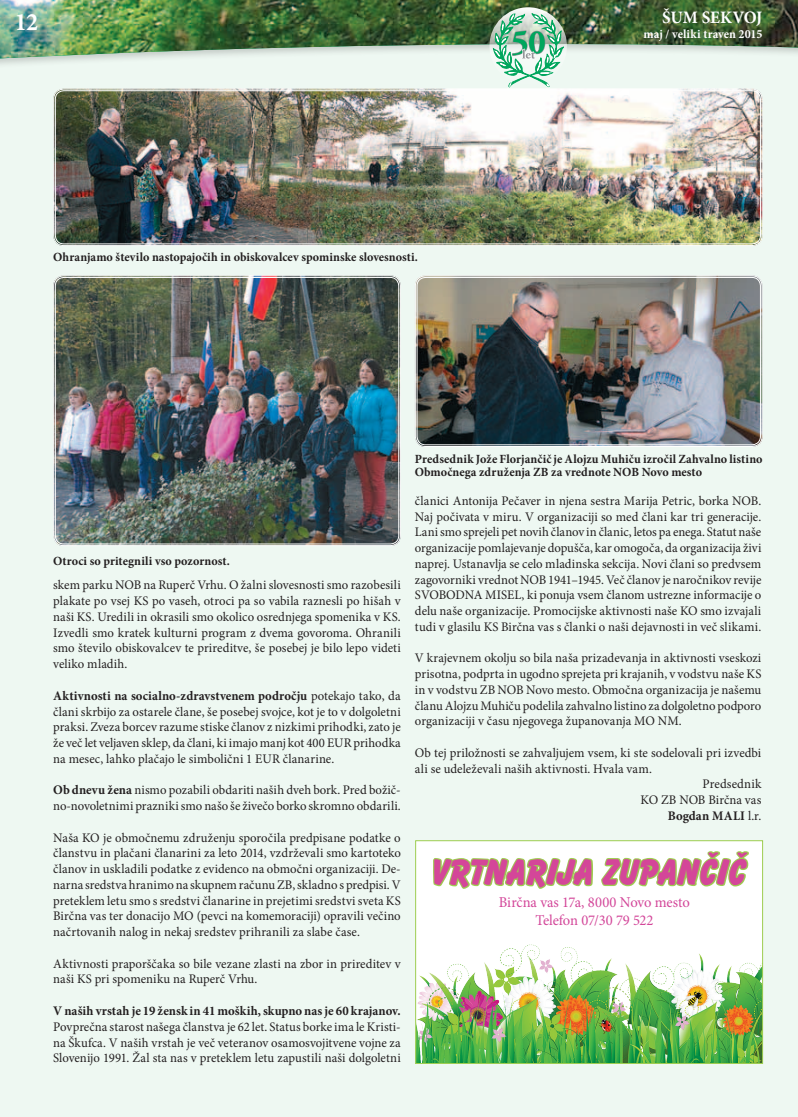
<style>
.page{position:relative;width:798px;height:1117px;background:#fff}
.page>*{position:absolute;margin:0;border:0;box-sizing:border-box;transform-origin:0 0}
.t1{font:700 38.75px "Balloon SCDEE Extr";letter-spacing:-.01em;color:#d44699}
.t2{font:700 25px "Minion Pro";color:#fff}
.t3{font:700 17.5px "Minion Pro";letter-spacing:-.01em;color:#fff}
.t4{font:15px/18px "Minion Pro";letter-spacing:-.01em;color:#d34699;text-align:center}
.t5{font:13.12px/15.8px "Minion Pro";letter-spacing:.005em;color:#231f20;text-align:justify}
.t6{font:700 13.12px "Minion Pro";letter-spacing:.005em;color:#231f20}
.t7{font:700 12.5px/13.1px "Minion Pro";letter-spacing:.005em;color:#231f20}
.t8{font:700 12.5px "Minion Pro";letter-spacing:.005em;color:#fff}
.s1{font-weight:700}
.s2{font-weight:400}
</style>
<div class="page">
<div style="left:0;top:94px;width:797px;height:1022px;background:#eef8f2"></div>
<div style="left:0;top:58px;width:797px;height:36px;background:#eef8f2"></div>
<img style="left:0;top:0;width:797px;height:58px">
<svg style="left:489px;top:7px;width:77px;height:78px"></svg>
<svg style="left:493px;top:14px;width:70px;height:73px"></svg>
<img style="left:53px;top:89px;width:709px;height:157px">
<div style="left:53px;top:89px;width:709px;height:157px;border:1px solid #fff;border-radius:10px"></div>
<div style="left:55px;top:90px;width:705px;height:154px;border:1px solid #fff;border-radius:9px"></div>
<img style="left:53px;top:275px;width:347px;height:270px">
<div style="left:53px;top:275px;width:347px;height:271px;border:1px solid #fff;border-radius:10px"></div>
<div style="left:55px;top:277px;width:344px;height:267px;border:1px solid #fff;border-radius:9px"></div>
<img style="left:415px;top:275px;width:347px;height:172px">
<div style="left:415px;top:275px;width:347px;height:172px;border:1px solid #fff;border-radius:10px"></div>
<div style="left:416px;top:277px;width:344px;height:168px;border:1px solid #fff;border-radius:9px"></div>
<div style="left:415px;top:840px;width:347px;height:223px;background:#fff"></div>
<img style="left:417px;top:962px;width:343px;height:99px">
<div style="left:415px;top:840px;width:347px;height:223px;border:1px solid #9ecd51"></div>
<svg style="left:431px;top:851px;width:318px;height:121px"></svg>
<h2 class="t2" style="left:15px;top:5px;width:25px">12</h2>
<h3 class="t3" style="left:661px;top:5px;width:102px">ŠUM SEKVOJ</h3>
<p class="t8" style="left:643px;top:25px;width:120px">maj / veliki traven 2015</p>
<p class="t7" style="left:53px;top:250px;width:366px">Ohranjamo število nastopajočih in obiskovalcev spominske slovesnosti.</p>
<p class="t7" style="left:53px;top:553px;width:178px">Otroci so pritegnili vso pozornost.</p>
<p class="t5" style="left:53px;top:577px;width:349px">skem parku NOB na Ruperč Vrhu. O žalni slovesnosti smo razobesili plakate po vsej KS po vaseh, otroci pa so vabila raznesli po hišah v naši KS. Uredili in okrasili smo okolico osrednjega spomenika v KS.<br>Izvedli smo kratek kulturni program z dvema govoroma. Ohranili smo število obiskovalcev te prireditve, še posebej je bilo lepo videti veliko mladih.</p>
<p class="t5" style="left:53px;top:687px;width:349px"><span class="s1">Aktivnosti na socialno-zdravstvenem področju</span> potekajo tako, da člani skrbijo za ostarele člane, še posebej svojce, kot je to v dolgoletni praksi. Zveza borcev razume stiske članov z nizkimi prihodki, zato je že več let veljaven sklep, da člani, ki imajo manj kot 400 EUR prihodka na mesec, lahko plačajo le simbolični 1 EUR članarine.</p>
<p class="t5" style="left:53px;top:782px;width:349px"><span class="s1">Ob dnevu žena</span> nismo pozabili obdariti naših dveh bork. Pred božič&shy;no-novoletnimi prazniki smo našo še živečo borko skromno obdarili.</p>
<p class="t5" style="left:53px;top:829px;width:349px">Naša KO je območnemu združenju sporočila predpisane podatke o članstvu in plačani članarini za leto 2014, vzdrževali smo kartoteko članov in uskladili podatke z evidenco na območni organizaciji. De&shy;narna sredstva hranimo na skupnem računu ZB, skladno s predpisi. V preteklem letu smo s sredstvi članarine in prejetimi sredstvi sveta KS Birčna vas ter donacijo MO (pevci na komemoraciji) opravili večino načrtovanih nalog in nekaj sredstev prihranili za slabe čase.</p>
<p class="t5" style="left:53px;top:955px;width:349px">Aktivnosti praporščaka so bile vezane zlasti na zbor in prireditev v naši KS pri spomeniku na Ruperč Vrhu.</p>
<p class="t6" style="left:53px;top:1001px;width:349px">V naših vrstah je 19 žensk in 41 moških, skupno nas je 60 krajanov.</p>
<p class="t5" style="left:53px;top:1018px;width:349px">Povprečna starost našega članstva je 62 let. Status borke ima le Kristi&shy;na Škufca. V naših vrstah je več veteranov osamosvojitvene vojne za Slovenijo 1991. Žal sta nas v preteklem letu zapustili naši dolgoletni</p>
<p class="t7" style="left:415px;top:452px;width:349px">Predsednik Jože Florjančič je Alojzu Muhiču izročil Zahvalno listino<br>Območnega združenja ZB za vrednote NOB Novo mesto</p>
<p class="t5" style="left:415px;top:492px;width:348px">članici Antonija Pečaver in njena sestra Marija Petric, borka NOB.<br>Naj počivata v miru. V organizaciji so med člani kar tri generacije.<br>Lani smo sprejeli pet novih članov in članic, letos pa enega. Statut naše organizacije pomlajevanje dopušča, kar omogoča, da organizacija živi naprej. Ustanavlja se celo mladinska sekcija. Novi člani so predvsem zagovorniki vrednot NOB 1941–1945. Več članov je naročnikov revije SVOBODNA MISEL, ki ponuja vsem članom ustrezne informacije o delu naše organizacije. Promocijske aktivnosti naše KO smo izvajali tudi v glasilu KS Birčna vas s članki o naši dejavnosti in več slikami.</p>
<p class="t5" style="left:415px;top:650px;width:348px">V krajevnem okolju so bila naša prizadevanja in aktivnosti vseskozi prisotna, podprta in ugodno sprejeta pri krajanih, v vodstvu naše KS in v vodstvu ZB NOB Novo mesto. Območna organizacija je našemu članu Alojzu Muhiču podelila zahvalno listino za dolgoletno podporo organizaciji v času njegovega županovanja MO NM.</p>
<p class="t5" style="left:415px;top:744px;width:348px">Ob tej priložnosti se zahvaljujem vsem, ki ste sodelovali pri izvedbi</p>
<p class="t5" style="left:415px;top:760px;width:238px">ali se udeleževali naših aktivnosti. Hvala vam.</p>
<p class="t5" style="left:702px;top:776px;width:60px">Predsednik</p>
<p class="t5" style="left:640px;top:792px;width:122px">KO ZB NOB Birčna vas</p>
<p class="t6" style="left:667px;top:806px;width:95px">Bogdan MALI <span class="s2">l.r.</span></p>
<h1 class="t1" style="left:432px;top:850px;width:315px">VRTNARIJA ZUPANČIČ</h1>
<p class="t4" style="left:498px;top:892px;width:192px">Birčna vas 17a, 8000 Novo mesto<br>Telefon 07/30 79 522</p>
</div>
